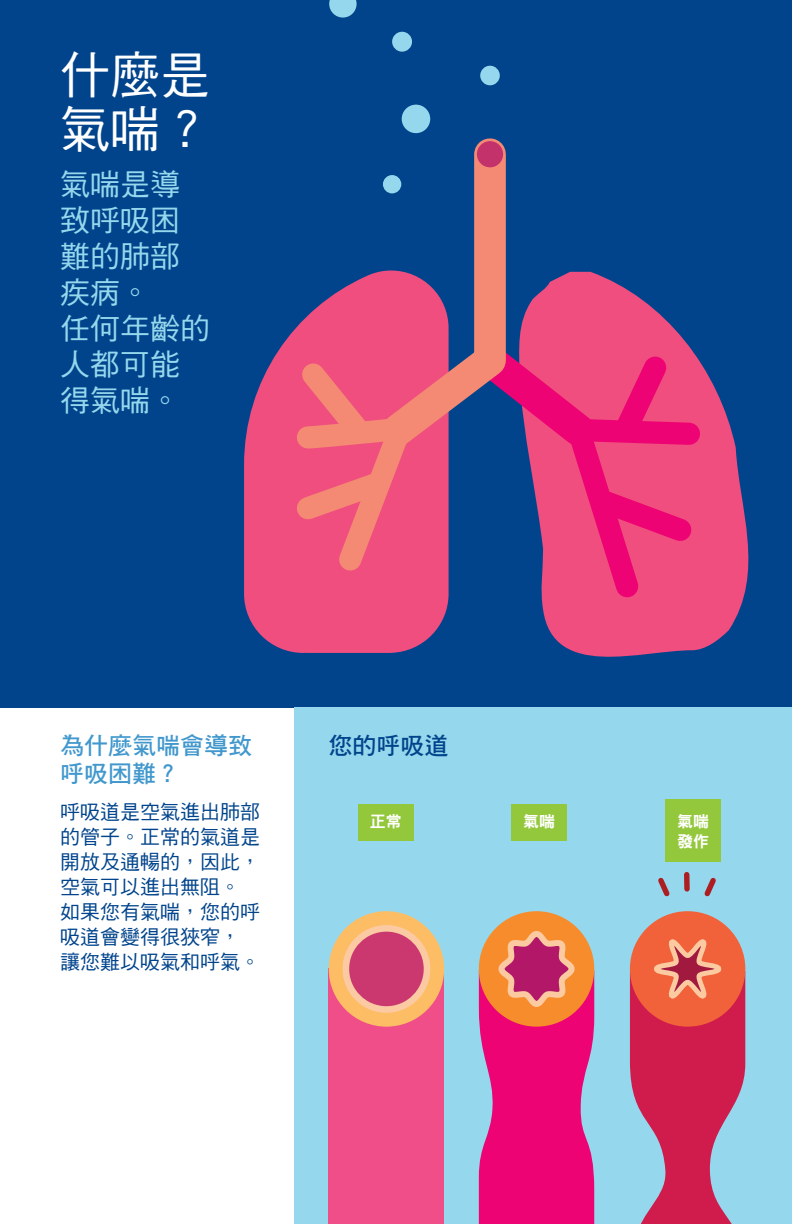
<style>
.page{position:relative;width:792px;height:1224px;background:#fff}
.page>*{position:absolute;margin:0;border:0;box-sizing:border-box;transform-origin:0 0}
.text_intro{font:50px/54px "DF Hei Std W5";color:#fff}
.text_intro-2{font:30px/36px "DF Hei Std W5";color:#95d8ed}
.text_subhead{font:24px/28px "DF Hei Std W7";color:#4298cd}
.caption_head{font:24px "DF Hei Std W7";color:#01448c}
.text{font:20px/25px "DF Hei Std W5";color:#01448c}
.captionHeadShade{font:16px/20px "DF Hei Std W9";color:#fff}
</style>
<div class="page">
<div style="left:0;top:0;width:792px;height:708px;background:#01448c"></div>
<div style="left:294px;top:708px;width:498px;height:516px;background:#95d8ed"></div>
<svg style="left:658px;top:877px;width:12px;height:20px"></svg>
<svg style="left:704px;top:877px;width:12px;height:20px"></svg>
<div style="left:684px;top:875px;width:6px;height:14px;background:#ac1e22"></div>
<div style="left:329px;top:968px;width:115px;height:256px;background:#ef4e89"></div>
<div style="left:329px;top:911px;width:115px;height:116px;background:#fcbd64;border-radius:50%"></div>
<div style="left:346px;top:928px;width:81px;height:82px;background:#cb3870;border-radius:50%"></div>
<div style="left:343px;top:925px;width:87px;height:88px;border:7px solid #fccaa2;border-radius:50%"></div>
<div style="left:479px;top:911px;width:115px;height:116px;background:#f68c2c;border-radius:50%"></div>
<svg style="left:479px;top:928px;width:115px;height:296px"></svg>
<div style="left:630px;top:911px;width:115px;height:116px;background:#f1613a;border-radius:50%"></div>
<svg style="left:630px;top:933px;width:116px;height:291px"></svg>
<svg style="left:524px;top:272px;width:225px;height:385px;fill:#f04e7e"></svg>
<svg style="left:244px;top:282px;width:201px;height:371px;fill:#f04e7e"></svg>
<svg style="left:280px;top:343px;width:147px;height:245px;background:#f05c7b"></svg>
<svg style="left:445px;top:316px;width:267px;height:298px"></svg>
<div style="left:392px;top:32px;width:20px;height:20px;background:#95d8ed;border-radius:50%"></div>
<svg style="left:329px;top:0;width:28px;height:18px"></svg>
<div style="left:480px;top:66px;width:20px;height:19px;background:#95d8ed;border-radius:50%"></div>
<div style="left:402px;top:105px;width:28px;height:28px;background:#95d8ed;border-radius:50%"></div>
<svg style="left:354px;top:123px;width:168px;height:352px"></svg>
<div style="left:477px;top:141px;width:26px;height:26px;background:#c4326c;border-radius:50%"></div>
<div style="left:358px;top:804px;width:56px;height:37px;background:#94c83c"></div>
<div style="left:511px;top:804px;width:56px;height:37px;background:#94c83c"></div>
<div style="left:665px;top:799px;width:56px;height:62px;background:#94c83c"></div>
<p class="text_intro" style="left:60px;top:48px;width:151px">什麼是氣喘？</p>
<p class="text_intro-2" style="left:60px;top:166px;width:151px">氣喘是導致呼吸困難的肺部疾病。<br>任何年齡的人都可能得氣喘。</p>
<p class="text_subhead" style="left:60px;top:731px;width:193px">為什麼氣喘會導致呼吸困難？</p>
<p class="text" style="left:60px;top:799px;width:201px">呼吸道是空氣進出肺部的管子。正常的氣道是開放及通暢的，因此，空氣可以進出無阻。如果您有氣喘，您的呼吸道會變得很狹窄，讓您難以吸氣和呼氣。</p>
<p class="caption_head" style="left:328px;top:732px;width:121px">您的呼吸道</p>
<p class="captionHeadShade" style="left:370px;top:811px;width:33px">正常</p>
<p class="captionHeadShade" style="left:523px;top:811px;width:33px">氣喘</p>
<p class="captionHeadShade" style="left:677px;top:811px;width:33px">氣喘發作</p>
</div>
